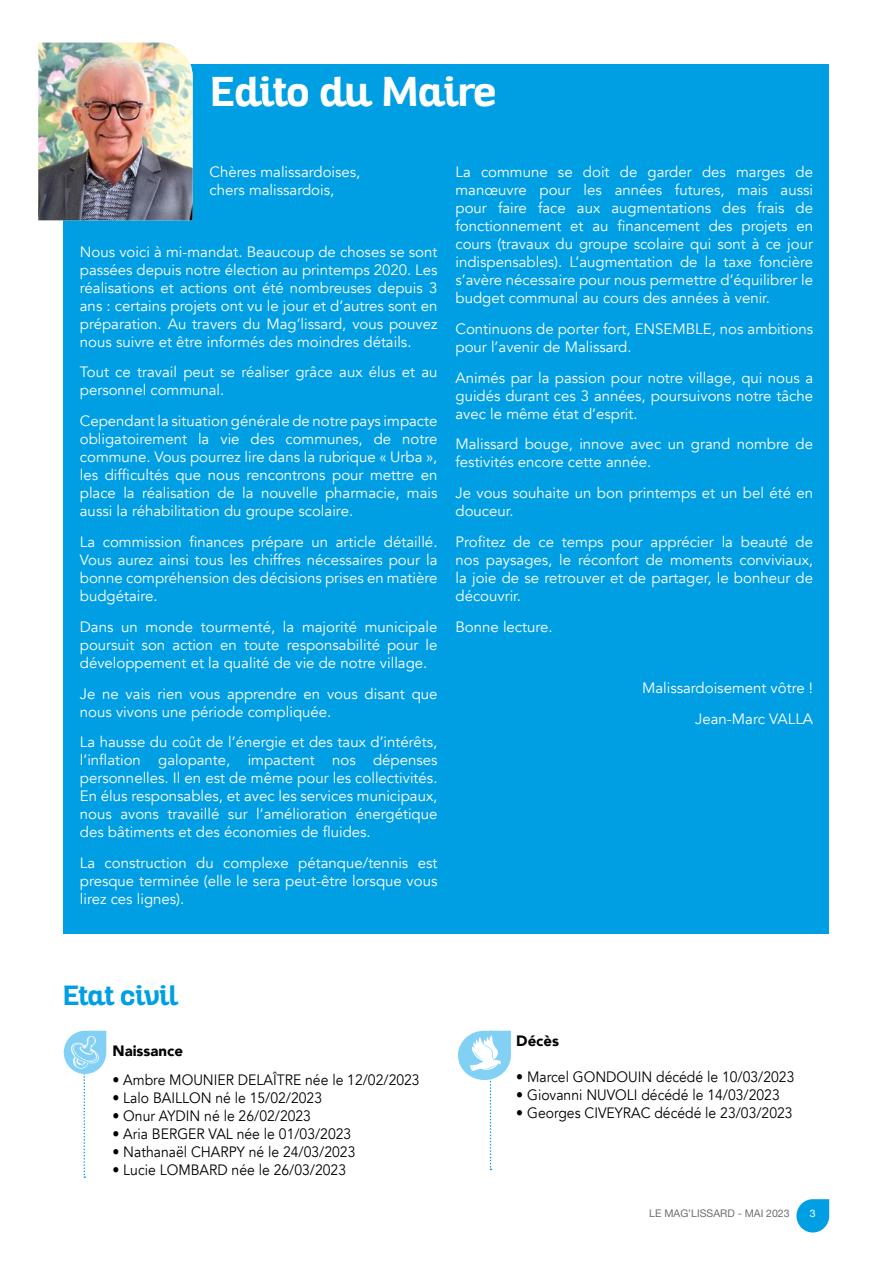
<style>
.page{position:relative;width:893px;height:1263px;background:#fff}
.page>*{position:absolute;margin:0;border:0;box-sizing:border-box;transform-origin:0 0}
.t1{font:700 40.5px "Altair";color:#fff}
.t2{font:700 27px "Altair";color:#009fe3}
.t3{font:15px/18px "Avenir";color:#fff;text-align:justify}
.t4{font:15px "Avenir";color:#000;scale:.93 1}
.t5{font:900 15px "Avenir";color:#000}
.t6{font:10.5px "Helvetica Neue";color:#706f6f}
.t7{font:10.5px "Helvetica Neue";color:#fff}
</style>
<div class="page">
<svg style="left:796px;top:1199px;width:33px;height:33px"></svg>
<div style="left:64px;top:64px;width:765px;height:869px;background:#009fe3"></div>
<img style="left:38px;top:43px;width:155px;height:177px">
<svg style="left:458px;top:1031px;width:53px;height:139px"></svg>
<svg style="left:64px;top:1031px;width:42px;height:147px"></svg>
<h1 class="t1" style="left:210px;top:66px;width:288px">Edito du Maire</h1>
<p class="t3" style="left:210px;top:163px;width:152px">Chères malissardoises, chers malissardois,</p>
<p class="t3" style="left:80px;top:243px;width:359px">Nous voici à mi-mandat. Beaucoup de choses se sont passées depuis notre élection au printemps 2020. Les réalisations et actions ont été nombreuses depuis 3 ans : certains projets ont vu le jour et d’autres sont en préparation. Au travers du Mag’lissard, vous pouvez nous suivre et être informés des moindres détails.</p>
<p class="t3" style="left:80px;top:364px;width:359px">Tout ce travail peut se réaliser grâce aux élus et au personnel communal.</p>
<p class="t3" style="left:80px;top:412px;width:359px">Cependant la situation générale de notre pays impacte obligatoirement la vie des communes, de notre commune. Vous pourrez lire dans la rubrique « Urba », les difficultés que nous rencontrons pour mettre en place la réalisation de la nouvelle pharmacie, mais aussi la réhabilitation du groupe scolaire.</p>
<p class="t3" style="left:80px;top:533px;width:359px">La commission finances prépare un article détaillé.<br>Vous aurez ainsi tous les chiffres nécessaires pour la bonne compréhension des décisions prises en matière budgétaire.</p>
<p class="t3" style="left:80px;top:618px;width:359px">Dans un monde tourmenté, la majorité municipale poursuit son action en toute responsabilité pour le développement et la qualité de vie de notre village.</p>
<p class="t3" style="left:80px;top:685px;width:359px">Je ne vais rien vous apprendre en vous disant que nous vivons une période compliquée.</p>
<p class="t3" style="left:80px;top:733px;width:359px">La hausse du coût de l’énergie et des taux d’intérêts, l’inflation galopante, impactent nos dépenses personnelles. Il en est de même pour les collectivités.<br>En élus responsables, et avec les services municipaux, nous avons travaillé sur l’amélioration énergétique des bâtiments et des économies de fluides.</p>
<p class="t3" style="left:80px;top:854px;width:359px">La construction du complexe pétanque/tennis est presque terminée (elle le sera peut-être lorsque vous lirez ces lignes).</p>
<p class="t3" style="left:455px;top:163px;width:359px">La commune se doit de garder des marges de manœuvre pour les années futures, mais aussi pour faire face aux augmentations des frais de fonctionnement et au financement des projets en cours (travaux du groupe scolaire qui sont à ce jour indispensables). L’augmentation de la taxe foncière s’avère nécessaire pour nous permettre d’équilibrer le budget communal au cours des années à venir.</p>
<p class="t3" style="left:455px;top:320px;width:359px">Continuons de porter fort, ENSEMBLE, nos ambitions pour l’avenir de Malissard.</p>
<p class="t3" style="left:455px;top:369px;width:359px">Animés par la passion pour notre village, qui nous a guidés durant ces 3 années, poursuivons notre tâche avec le même état d’esprit.</p>
<p class="t3" style="left:455px;top:435px;width:359px">Malissard bouge, innove avec un grand nombre de festivités encore cette année.</p>
<p class="t3" style="left:455px;top:484px;width:359px">Je vous souhaite un bon printemps et un bel été en douceur.</p>
<p class="t3" style="left:455px;top:533px;width:359px">Profitez de ce temps pour apprécier la beauté de nos paysages, le réconfort de moments conviviaux, la joie de se retrouver et de partager, le bonheur de découvrir.</p>
<p class="t3" style="left:455px;top:618px;width:99px">Bonne lecture.</p>
<p class="t3" style="left:642px;top:673px;width:173px;line-height:30.8px;text-align:right">Malissardoisement vôtre !<br>Jean-Marc VALLA</p>
<h2 class="t2" style="left:62px;top:978px;width:117px">Etat civil</h2>
<p class="t5" style="left:112px;top:1038px;width:72px">Naissance</p>
<p class="t4" style="left:112px;top:1070px;width:332px">• Ambre MOUNIER DELAÎTRE née le 12/02/2023</p>
<p class="t4" style="left:112px;top:1088px;width:227px">• Lalo BAILLON né le 15/02/2023</p>
<p class="t4" style="left:112px;top:1106px;width:215px">• Onur AYDIN né le 26/02/2023</p>
<p class="t4" style="left:112px;top:1124px;width:258px">• Aria BERGER VAL née le 01/03/2023</p>
<p class="t4" style="left:112px;top:1142px;width:263px">• Nathanaël CHARPY né le 24/03/2023</p>
<p class="t4" style="left:112px;top:1160px;width:253px">• Lucie LOMBARD née le 26/03/2023</p>
<p class="t5" style="left:516px;top:1028px;width:44px">Décès</p>
<p class="t4" style="left:516px;top:1068px;width:301px">• Marcel GONDOUIN décédé le 10/03/2023</p>
<p class="t4" style="left:516px;top:1086px;width:285px">• Giovanni NUVOLI décédé le 14/03/2023</p>
<p class="t4" style="left:516px;top:1104px;width:299px">• Georges CIVEYRAC décédé le 23/03/2023</p>
<p class="t6" style="left:649px;top:1205px;width:142px">LE MAG’LISSARD - MAI 2023</p>
<p class="t7" style="left:810px;top:1206px;width:7px">3</p>
</div>
